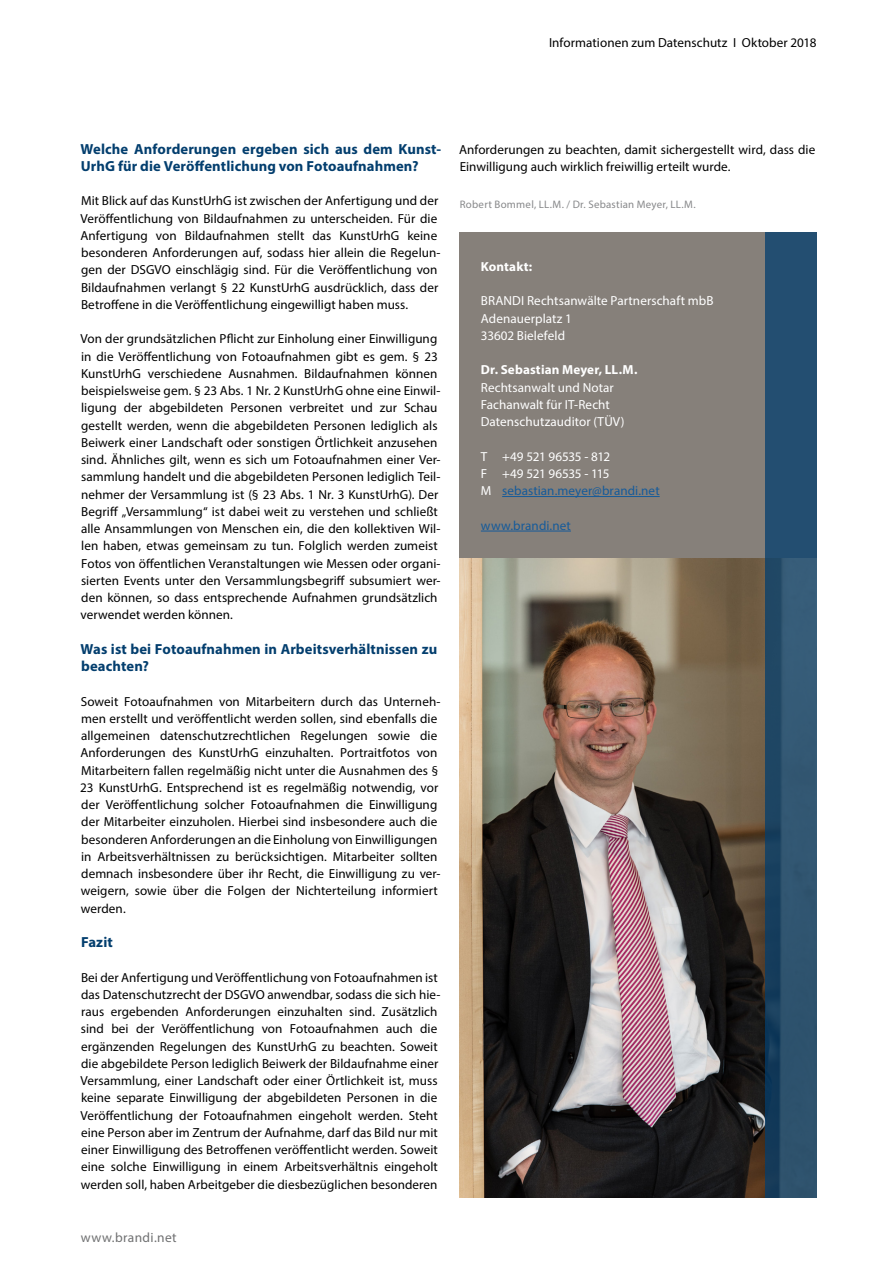
<style>
.page{position:relative;width:893px;height:1263px;background:#fff}
.page>*{position:absolute;margin:0;border:0;box-sizing:border-box;transform-origin:0 0}
.t1{font:700 14.7px/17.2px "Myriad Pro";letter-spacing:.005em;color:#033e6e}
.t2{font:13.5px "Myriad Pro";letter-spacing:.025em;color:#707172}
.t3{font:13.2px/17.2px "Myriad Pro";letter-spacing:.005em;color:#000}
.t4{font:13.2px/17.2px "Myriad Pro";letter-spacing:.005em;color:#fff}
.t5{font:700 13.2px "Myriad Pro";letter-spacing:.01em;color:#fff}
.t6{font:13.2px "Myriad Pro";letter-spacing:.01em;color:#165b9a}
.t7{font:10.8px "Myriad Pro";letter-spacing:.025em;color:#87888a}
.s1{color:#165b9a}
</style>
<div class="page">
<div style="left:459px;top:232px;width:357px;height:326px;background:#86807a"></div>
<img style="left:459px;top:558px;width:306px;height:640px">
<svg style="left:765px;top:232px;width:51px;height:966px;background:#274e6d"></svg>
<hr style="left:502px;top:496px;width:158px;height:1px;background:#165b9a">
<hr style="left:481px;top:531px;width:90px;height:1px;background:#165b9a">
<p class="t3" style="left:549px;top:34px;width:269px">Informationen zum Datenschutz I Oktober 2018</p>
<p class="t1" style="left:80px;top:139px;width:362px">Welche Anforderungen ergeben sich aus dem Kunst-<br>UrhG für die Veröffentlichung von Fotoaufnahmen?</p>
<p class="t3" style="left:80px;top:192px;width:362px">Mit Blick auf das KunstUrhG ist zwischen der Anfertigung und der Veröffentlichung von Bildaufnahmen zu unterscheiden. Für die Anfertigung von Bildaufnahmen stellt das KunstUrhG keine besonderen Anforderungen auf, sodass hier allein die Regelun&shy;gen der DSGVO einschlägig sind. Für die Veröffentlichung von Bildaufnahmen verlangt § 22 KunstUrhG ausdrücklich, dass der Betroffene in die Veröffentlichung eingewilligt haben muss.</p>
<p class="t3" style="left:81px;top:330px;width:362px">Von der grundsätzlichen Pflicht zur Einholung einer Einwilligung in die Veröffentlichung von Fotoaufnahmen gibt es gem. § 23<br>KunstUrhG verschiedene Ausnahmen. Bildaufnahmen können beispielsweise gem. § 23 Abs. 1 Nr. 2 KunstUrhG ohne eine Einwil&shy;ligung der abgebildeten Personen verbreitet und zur Schau gestellt werden, wenn die abgebildeten Personen lediglich als Beiwerk einer Landschaft oder sonstigen Örtlichkeit anzusehen sind. Ähnliches gilt, wenn es sich um Fotoaufnahmen einer Ver&shy;sammlung handelt und die abgebildeten Personen lediglich Teil&shy;nehmer der Versammlung ist (§ 23 Abs. 1 Nr. 3 KunstUrhG). Der Begriff „Versammlung“ ist dabei weit zu verstehen und schließt alle Ansammlungen von Menschen ein, die den kollektiven Wil&shy;len haben, etwas gemeinsam zu tun. Folglich werden zumeist Fotos von öffentlichen Veranstaltungen wie Messen oder organi&shy;sierten Events unter den Versammlungsbegriff subsumiert wer&shy;den können, so dass entsprechende Aufnahmen grundsätzlich verwendet werden können.</p>
<p class="t1" style="left:80px;top:640px;width:358px">Was ist bei Fotoaufnahmen in Arbeitsverhältnissen zu beachten?</p>
<p class="t3" style="left:80px;top:692px;width:362px">Soweit Fotoaufnahmen von Mitarbeitern durch das Unterneh&shy;men erstellt und veröffentlicht werden sollen, sind ebenfalls die allgemeinen datenschutzrechtlichen Regelungen sowie die Anforderungen des KunstUrhG einzuhalten. Portraitfotos von Mitarbeitern fallen regelmäßig nicht unter die Ausnahmen des § 23 KunstUrhG. Entsprechend ist es regelmäßig notwendig, vor der Veröffentlichung solcher Fotoaufnahmen die Einwilligung der Mitarbeiter einzuholen. Hierbei sind insbesondere auch die besonderen Anforderungen an die Einholung von Einwilligungen in Arbeitsverhältnissen zu berücksichtigen. Mitarbeiter sollten demnach insbesondere über ihr Recht, die Einwilligung zu ver&shy;weigern, sowie über die Folgen der Nichterteilung informiert werden.</p>
<p class="t1" style="left:81px;top:933px;width:33px">Fazit</p>
<p class="t3" style="left:81px;top:968px;width:362px">Bei der Anfertigung und Veröffentlichung von Fotoaufnahmen ist das Datenschutzrecht der DSGVO anwendbar, sodass die sich hie&shy;raus ergebenden Anforderungen einzuhalten sind. Zusätzlich sind bei der Veröffentlichung von Fotoaufnahmen auch die ergänzenden Regelungen des KunstUrhG zu beachten. Soweit die abgebildete Person lediglich Beiwerk der Bildaufnahme einer Versammlung, einer Landschaft oder einer Örtlichkeit ist, muss keine separate Einwilligung der abgebildeten Personen in die Veröffentlichung der Fotoaufnahmen eingeholt werden. Steht eine Person aber im Zentrum der Aufnahme, darf das Bild nur mit einer Einwilligung des Betroffenen veröffentlicht werden. Soweit eine solche Einwilligung in einem Arbeitsverhältnis eingeholt werden soll, haben Arbeitgeber die diesbezüglichen besonderen</p>
<p class="t2" style="left:81px;top:1229px;width:97px">www.brandi.net</p>
<p class="t3" style="left:459px;top:140px;width:358px">Anforderungen zu beachten, damit sichergestellt wird, dass die<br>Einwilligung auch wirklich freiwillig erteilt wurde.</p>
<p class="t7" style="left:460px;top:198px;width:237px">Robert Bommel, LL.M. / Dr. Sebastian Meyer, LL.M.</p>
<p class="t5" style="left:481px;top:258px;width:53px">Kontakt:</p>
<p class="t4" style="left:481px;top:292px;width:234px">BRANDI Rechtsanwälte Partnerschaft mbB<br>Adenauerplatz 1<br>33602 Bielefeld</p>
<p class="t5" style="left:481px;top:361px;width:158px">Dr. Sebastian Meyer, LL.M.</p>
<p class="t4" style="left:481px;top:378px;width:145px">Rechtsanwalt und Notar<br>Fachanwalt für IT-Recht<br>Datenschutzauditor (TÜV)</p>
<p class="t4" style="left:481px;top:447px;width:180px">T +49 521 96535 - 812<br>F +49 521 96535 - 115<br>M <span class="s1">sebastian.meyer@brandi.net</span></p>
<p class="t6" style="left:481px;top:517px;width:92px">www.brandi.net</p>
</div>
